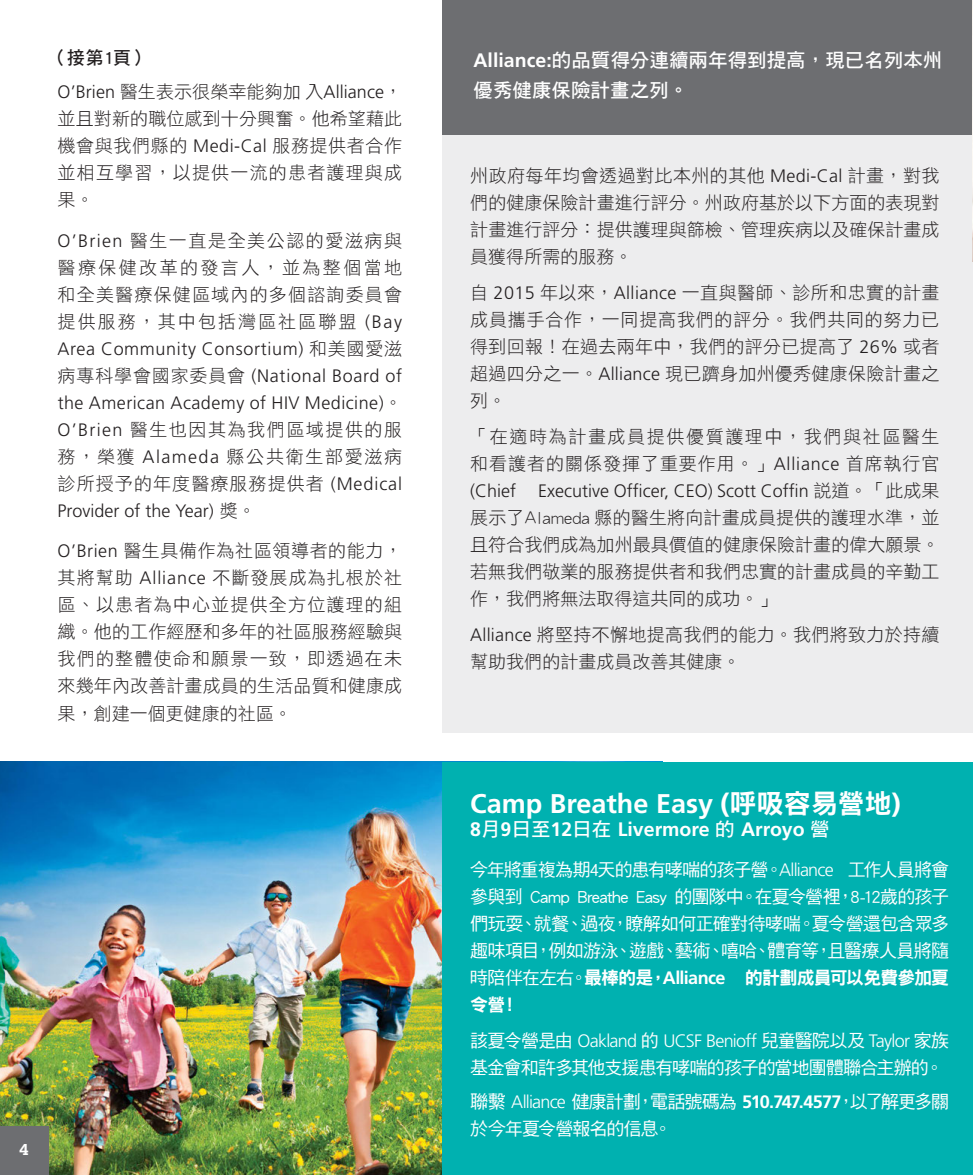
<style>
.page{position:relative;width:973px;height:1175px;background:#fff}
.page>*{position:absolute;margin:0;border:0;box-sizing:border-box;transform-origin:0 0}
.t1{font:700 27px "Frutiger";color:#fff}
.t2{font:19.5px/30px "DF Hei Std W7";color:#fff}
.t3{font:700 19.5px "Frutiger";color:#fff}
.t4{font:18px/27px "DF Hei Std W3";letter-spacing:.015em;color:#231f20;text-align:justify}
.t5{font:18px/27px "DF Hei Std W5";letter-spacing:-.045em;color:#fff;text-align:justify}
.t6{font:300 18px/27px "Frutiger";letter-spacing:.005em;color:#231f20;text-align:justify}
.t7{font:18px/27px "DF Hei Std W3";letter-spacing:.09em;color:#231f20}
.t8{font:300 18px "Frutiger";letter-spacing:-.04em;color:#fff}
.t9{font:18px/27px "DF Hei Std W9";letter-spacing:-.055em;color:#fff}
.t10{font:18px "DF Hei Std W7";color:#231f20}
.t11{font:500 16.5px "Serifa BEFOP";color:#fff}
.s1{font-family:"DF Hei Std W3";font-weight:400}
.s2{font-family:"Frutiger";font-weight:300}
.s3{font-family:"Frutiger";font-weight:700}
.s4{font-family:"DF Hei Std W9";font-weight:400}
.s5{font-family:"DF Hei Std W7";font-weight:400}
.s6{font-family:"DF Hei Std W5"}
.s7{font-family:"DF Hei Std W5";font-weight:400}
</style>
<div class="page">
<div style="left:442px;top:0;width:530px;height:135px;background:#6d6e71"></div>
<div style="left:442px;top:135px;width:530px;height:598px;background:#ededee"></div>
<img style="left:0;top:762px;width:442px;height:413px">
<div style="left:442px;top:762px;width:530px;height:413px;background:#00b1b0"></div>
<div style="left:0;top:1126px;width:49px;height:49px;background:#6d6e71"></div>
<img style="left:972px;top:0;width:1px;height:262px">
<p class="t10" style="left:49px;top:48px;width:101px">（接第1頁）</p>
<p class="t6" style="left:58px;top:79px;width:346px">O’Brien <span class="s1">醫生表示很榮幸能夠加 入</span>Alliance<span class="s1">，</span></p>
<p class="t4" style="left:58px;top:105px;width:346px">並且對新的職位感到十分興奮。他希望藉此機會與我們縣的 <span class="s2">Medi-Cal</span> 服務提供者合作並相互學習，以提供一流的患者護理與成果。</p>
<p class="t4" style="left:58px;top:226px;width:346px"><span class="s2">O’Brien</span> 醫生一直是全美公認的愛滋病與醫療保健改革的發言人，並為整個當地和全美醫療保健區域內的多個諮詢委員會提供服務，其中包括灣區社區聯盟 <span class="s2">(Bay</span></p>
<p class="t6" style="left:58px;top:335px;width:346px">Area Community Consortium) <span class="s1">和美國愛滋病專科學會國家委員會</span> (National Board of the American Academy of HIV Medicine)<span class="s1">。</span></p>
<p class="t4" style="left:58px;top:415px;width:346px"><span class="s2">O’Brien</span> 醫生也因其為我們區域提供的服務，榮獲 <span class="s2">Alameda</span> 縣公共衛生部愛滋病診所授予的年度醫療服務提供者 <span class="s2">(Medical</span></p>
<p class="t6" style="left:58px;top:497px;width:200px">Provider of the Year) <span class="s1">獎。</span></p>
<p class="t4" style="left:58px;top:537px;width:346px"><span class="s2">O’Brien</span> 醫生具備作為社區領導者的能力，其將幫助 <span class="s2">Alliance</span> 不斷發展成為扎根於社區、以患者為中心並提供全方位護理的組織。他的工作經歷和多年的社區服務經驗與我們的整體使命和願景一致，即透過在未來幾年內改善計畫成員的生活品質和健康成果，創建一個更健康的社區。</p>
<p class="t11" style="left:19px;top:1139px;width:11px">4</p>
<p class="t2" style="left:473px;top:45px;width:470px"><span class="s3">Alliance:</span>的品質得分連續兩年得到提高，現已名列本州優秀健康保險計畫之列。</p>
<p class="t4" style="left:470px;top:162px;width:470px">州政府每年均會透過對比本州的其他 <span class="s2">Medi-Cal</span> 計畫，對我們的健康保險計畫進行評分。州政府基於以下方面的表現對計畫進行評分：提供護理與篩檢、管理疾病以及確保計畫成員獲得所需的服務。</p>
<p class="t4" style="left:470px;top:278px;width:470px">自 <span class="s2">2015</span> 年以來，<span class="s2">Alliance</span> 一直與醫師、診所和忠實的計畫成員攜手合作，一同提高我們的評分。我們共同的努力已得到回報！在過去兩年中，我們的評分已提高了 <span class="s2">26%</span> 或者超過四分之一。<span class="s2">Alliance</span> 現已躋身加州優秀健康保險計畫之列。</p>
<p class="t7" style="left:470px;top:422px;width:470px">「在適時為計畫成員提供優質護理中，我們與社區醫生和看護者的關係發揮了重要作用。」<span class="s2">Alliance</span> 首席執行官</p>
<p class="t6" style="left:470px;top:477px;width:470px">(Chief Executive Officer, CEO) Scott Coffin <span class="s1">說道。「此成果</span></p>
<p class="t4" style="left:470px;top:503px;width:470px">展示了Alameda 縣的醫生將向計畫成員提供的護理水準，並且符合我們成為加州最具價值的健康保險計畫的偉大願景。若無我們敬業的服務提供者和我們忠實的計畫成員的辛勤工作，我們將無法取得這共同的成功。」</p>
<p class="t4" style="left:470px;top:620px;width:470px"><span class="s2">Alliance</span> 將堅持不懈地提高我們的能力。我們將致力於持續幫助我們的計畫成員改善其健康。</p>
<h1 class="t1" style="left:470px;top:787px;width:432px">Camp Breathe Easy (<span class="s4">呼吸容易營地</span>)</h1>
<p class="t3" style="left:470px;top:818px;width:361px">8<span class="s5">月</span>9<span class="s5">日至</span>12<span class="s5">日在</span> Livermore <span class="s5">的</span> Arroyo <span class="s5">營</span></p>
<p class="t5" style="left:470px;top:856px;width:480px">今年將重複為期4天的患有哮喘的孩子營。<span class="s2">Alliance</span> 工作人員將會參與到 Camp Breathe Easy 的團隊中。在夏令營裡，8-12歲的孩子們玩耍、就餐、過夜，瞭解如何正確對待哮喘。夏令營還包含眾多趣味項目，例如游泳、遊戲、藝術、嘻哈、體育等，且醫療人員將隨</p>
<p class="t9" style="left:470px;top:964px;width:480px"><span class="s6">時陪伴在左右。</span>最棒的是，<span class="s3">Alliance</span> 的計劃成員可以免費參加夏令營！</p>
<p class="t8" style="left:470px;top:1030px;width:480px"><span class="s7">該夏令營是由</span> Oakland <span class="s7">的</span> UCSF Benioff <span class="s7">兒童醫院以及</span> Taylor <span class="s7">家族</span></p>
<p class="t5" style="left:470px;top:1050px;width:480px;line-height:33.8px">基金會和許多其他支援患有哮喘的孩子的當地團體聯合主辦的。聯繫 <span class="s2">Alliance</span> 健康計劃，電話號碼為 <span class="s3">510.747.4577</span>，以了解更多關</p>
<p class="t5" style="left:470px;top:1114px;width:203px">於今年夏令營報名的信息。</p>
</div>
